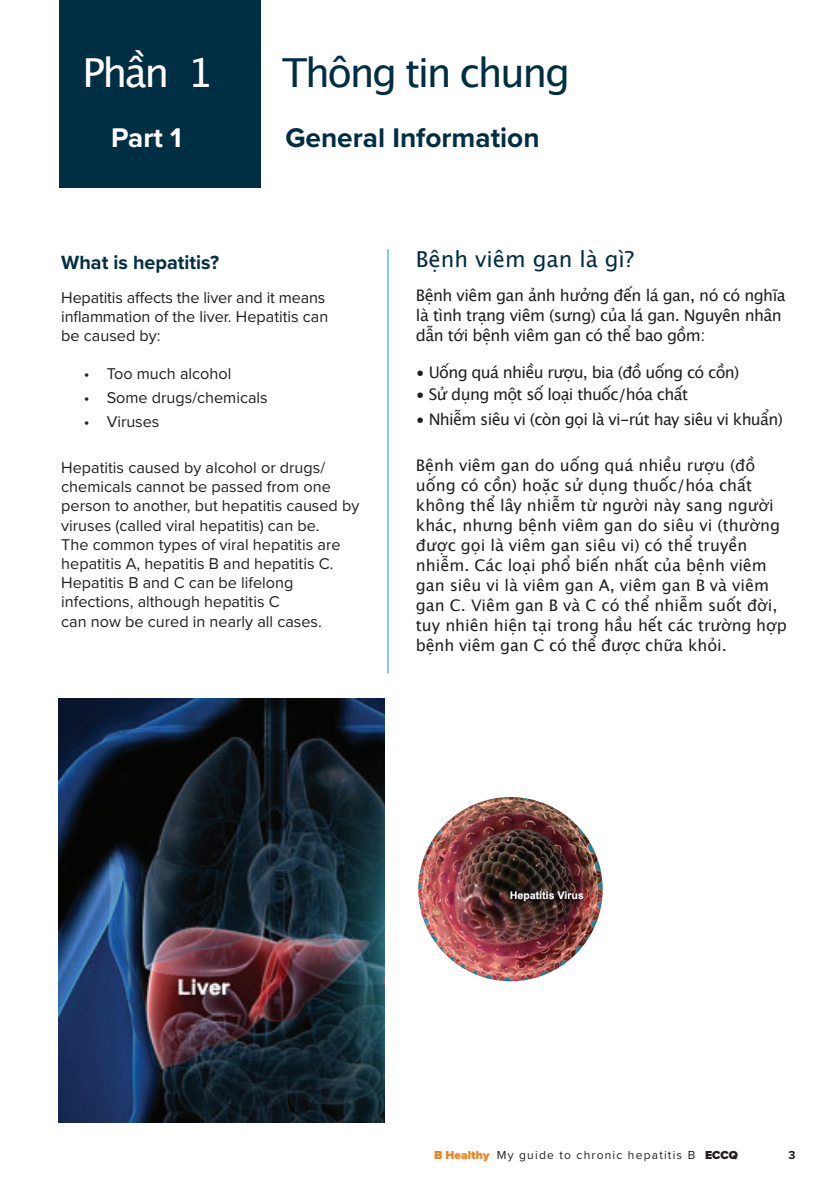
<style>
.page{position:relative;width:840px;height:1191px;background:#fff}
.page>*{position:absolute;margin:0;border:0;box-sizing:border-box;transform-origin:0 0}
.t1{font:40px "Lucida Grande";letter-spacing:-.06em;color:#002e42}
.t2{font:40px "Lucida Grande";color:#fff}
.t3{font:700 28px "Proxima Nova";color:#002e42}
.t4{font:700 28px "Proxima Nova";color:#fff}
.t5{font:22px "Lucida Grande";color:#002e42}
.t6{font:700 19.8px "Proxima Nova";color:#002e42}
.t7{font:16.2px/19.2px "Proxima Nova";color:#231f20}
.t8{font:16px/20px "Lucida Grande";color:#231f20}
.t9{font:16px/20px "Lucida Grande";letter-spacing:-.03em;color:#231f20}
.t10{font:16px "Lucida Grande";letter-spacing:-.04em;color:#231f20}
.t11{font:12px "Proxima Nova";letter-spacing:.1em;color:#231f20}
.t12{font:700 12px "Proxima Nova";color:#231f20}
.s1{font-weight:900;color:#ef8322}
.s2{font-weight:900}
</style>
<div class="page">
<div style="left:60px;top:0;width:201px;height:187px;background:#002e42"></div>
<img style="left:58px;top:698px;width:327px;height:424px">
<img style="left:418px;top:797px;width:184px;height:184px;border-radius:92px">
<hr style="left:387px;top:249px;width:2px;height:424px;background:#85cceb">
<p class="t2" style="left:83px;top:50px;width:132px">Phần 1</p>
<p class="t1" style="left:282px;top:50px;width:289px">Thông tin chung</p>
<p class="t4" style="left:111px;top:117px;width:72px">Part 1</p>
<p class="t3" style="left:285px;top:117px;width:255px">General Information</p>
<p class="t6" style="left:61px;top:248px;width:159px">What is hepatitis?</p>
<p class="t7" style="left:61px;top:287px;width:265px">Hepatitis affects the liver and it means</p>
<p class="t7" style="left:61px;top:306px;width:268px">inflammation of the liver. Hepatitis can</p>
<p class="t7" style="left:61px;top:325px;width:101px">be caused by:</p>
<p class="t7" style="left:84px;top:363px;width:149px">• Too much alcohol</p>
<p class="t7" style="left:84px;top:387px;width:185px">• Some drugs/chemicals</p>
<p class="t7" style="left:84px;top:411px;width:77px">• Viruses</p>
<p class="t7" style="left:61px;top:457px;width:265px">Hepatitis caused by alcohol or drugs/</p>
<p class="t7" style="left:61px;top:476px;width:271px">chemicals cannot be passed from one</p>
<p class="t7" style="left:61px;top:496px;width:299px">person to another, but hepatitis caused by viruses (called viral hepatitis) can be.</p>
<p class="t7" style="left:61px;top:534px;width:280px">The common types of viral hepatitis are</p>
<p class="t7" style="left:61px;top:553px;width:273px">hepatitis A, hepatitis B and hepatitis C.<br>Hepatitis B and C can be lifelong</p>
<p class="t7" style="left:61px;top:592px;width:220px">infections, although hepatitis C</p>
<p class="t7" style="left:61px;top:611px;width:262px">can now be cured in nearly all cases.</p>
<p class="t5" style="left:416px;top:247px;width:219px">Bệnh viêm gan là gì?</p>
<p class="t9" style="left:416px;top:286px;width:371px">Bệnh viêm gan ảnh hưởng đến lá gan, nó có nghĩa là tình trạng viêm (sưng) của lá gan. Nguyên nhân dẫn tới bệnh viêm gan có thể bao gồm:</p>
<p class="t10" style="left:416px;top:363px;width:325px">• Uống quá nhiều rượu, bia (đồ uống có cồn)</p>
<p class="t10" style="left:416px;top:385px;width:273px">• Sử dụng một số loại thuốc/hóa chất</p>
<p class="t10" style="left:416px;top:410px;width:368px">• Nhiễm siêu vi (còn gọi là vi-rút hay siêu vi khuẩn)</p>
<p class="t8" style="left:416px;top:455px;width:372px">Bệnh viêm gan do uống quá nhiều rượu (đồ uống có cồn) hoặc sử dụng thuốc/hóa chất không thể lây nhiễm từ người này sang người khác, nhưng bệnh viêm gan do siêu vi (thường được gọi là viêm gan siêu vi) có thể truyền nhiễm. Các loại phổ biến nhất của bệnh viêm gan siêu vi là viêm gan A, viêm gan B và viêm gan C. Viêm gan B và C có thể nhiễm suốt đời, tuy nhiên hiện tại trong hầu hết các trường hợp bệnh viêm gan C có thể được chữa khỏi.</p>
<p class="t11" style="left:434px;top:1146px;width:305px"><span class="s1">B Healthy</span> My guide to chronic hepatitis B <span class="s2">ECCQ</span></p>
<p class="t12" style="left:788px;top:1146px;width:9px">3</p>
</div>
